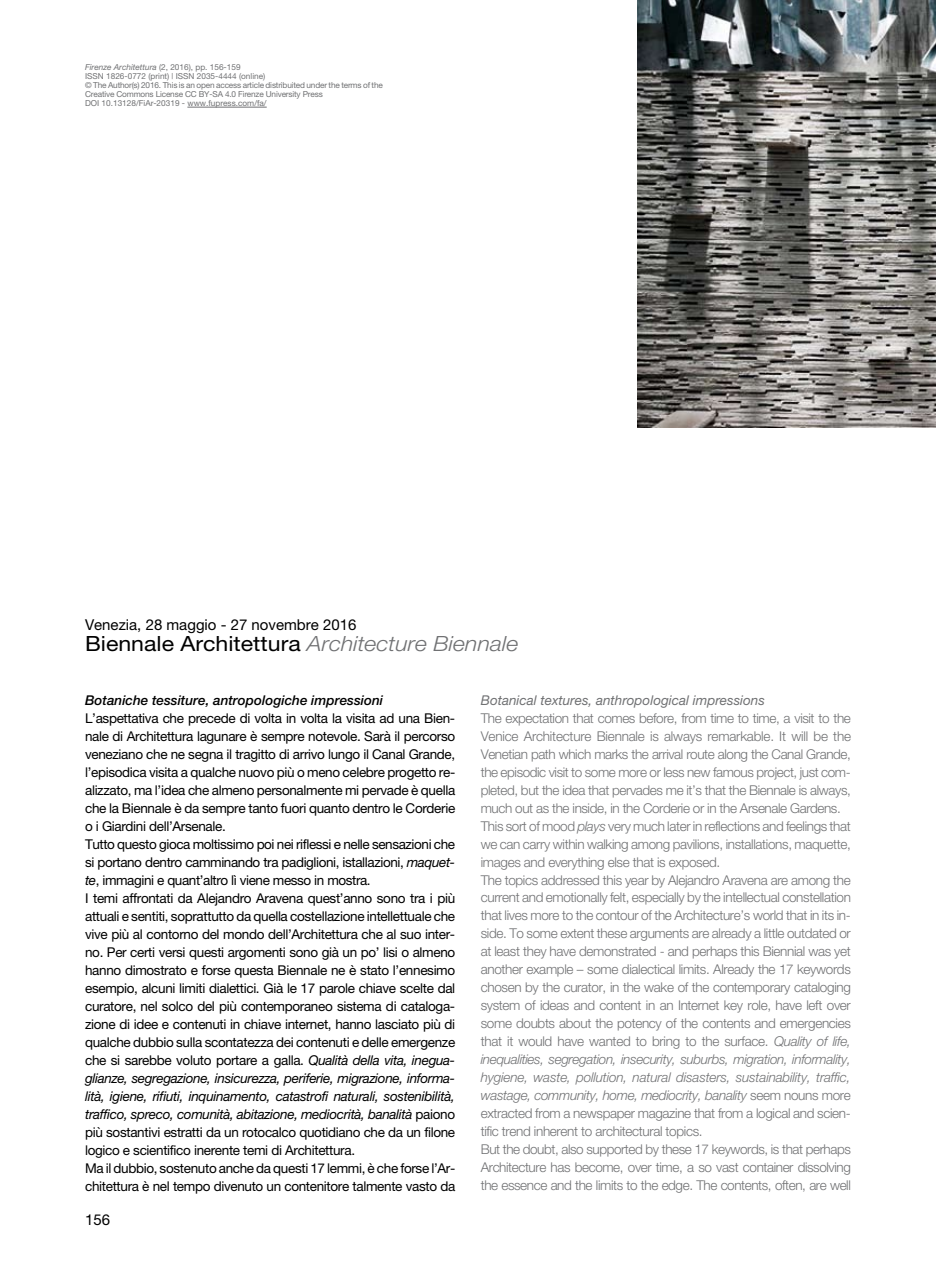
<style>
.page{position:relative;width:936px;height:1263px;background:#fff}
.page>*{position:absolute;margin:0;border:0;box-sizing:border-box;transform-origin:0 0}
.t1{font:21px "Helvetica Neue";color:#000;scale:1.1 1}
.t2{font:15px "Helvetica Neue";color:#000}
.t3{font:300 13.5px/18px "Helvetica Neue";letter-spacing:-.025em;color:#707173}
.t4{font:13.5px/18px "Helvetica Neue";letter-spacing:-.025em;color:#000}
.t5{font:italic 500 13.5px "Helvetica Neue";color:#000}
.t6{font:italic 13.5px "Helvetica Neue";color:#707173}
.t7{font:8.25px/9px "Helvetica Neue";letter-spacing:-.02em;color:#707173}
.s1{font-style:italic}
.s2{font-weight:300;font-style:italic;color:#707173}
</style>
<div class="page">
<img style="left:637px;top:0;width:298px;height:427px">
<hr style="left:187px;top:107px;width:80px;height:1px;background:#707173">
<p class="t7" style="left:85px;top:63px;width:299px"><span class="s1">Firenze Architettura</span> (2, 2016), pp. 156-159<br>ISSN 1826-0772 (print) | ISSN 2035-4444 (online)<br>© The Author(s) 2016. This is an open access article distribuited under the terms of the Creative Commons License CC BY-SA 4.0 Firenze University Press<br>DOI 10.13128/FiAr-20319 - www.fupress.com/fa/</p>
<p class="t2" style="left:85px;top:615px;width:273px">Venezia, 28 maggio - 27 novembre 2016</p>
<h1 class="t1" style="left:85px;top:631px;width:395px">Biennale Architettura <span class="s2">Architecture Biennale</span></h1>
<p class="t5" style="left:85px;top:692px;width:299px">Botaniche tessiture, antropologiche impressioni</p>
<p class="t4" style="left:85px;top:709px;width:371px">L’aspettativa che precede di volta in volta la visita ad una Bien&shy;nale di Architettura lagunare è sempre notevole. Sarà il percorso veneziano che ne segna il tragitto di arrivo lungo il Canal Grande, l’episodica visita a qualche nuovo più o meno celebre progetto re&shy;alizzato, ma l’idea che almeno personalmente mi pervade è quella che la Biennale è da sempre tanto fuori quanto dentro le Corderie o i Giardini dell’Arsenale.<br>Tutto questo gioca moltissimo poi nei riflessi e nelle sensazioni che si portano dentro camminando tra padiglioni, istallazioni, <span class="s1">maquet&shy;te</span>, immagini e quant’altro lì viene messo in mostra.<br>I temi affrontati da Alejandro Aravena quest’anno sono tra i più attuali e sentiti, soprattutto da quella costellazione intellettuale che vive più al contorno del mondo dell’Architettura che al suo inter&shy;no. Per certi versi questi argomenti sono già un po’ lisi o almeno hanno dimostrato e forse questa Biennale ne è stato l’ennesimo esempio, alcuni limiti dialettici. Già le 17 parole chiave scelte dal curatore, nel solco del più contemporaneo sistema di cataloga&shy;zione di idee e contenuti in chiave internet, hanno lasciato più di qualche dubbio sulla scontatezza dei contenuti e delle emergenze che si sarebbe voluto portare a galla. <span class="s1">Qualità della vita, inegua&shy;glianze, segregazione, insicurezza, periferie, migrazione, informa&shy;lità, igiene, rifiuti, inquinamento, catastrofi naturali, sostenibilità, traffico, spreco, comunità, abitazione, mediocrità, banalità</span> paiono più sostantivi estratti da un rotocalco quotidiano che da un filone logico e scientifico inerente temi di Architettura.<br>Ma il dubbio, sostenuto anche da questi 17 lemmi, è che forse l’Ar&shy;chitettura è nel tempo divenuto un contenitore talmente vasto da</p>
<p class="t2" style="left:85px;top:1210px;width:27px">156</p>
<p class="t6" style="left:480px;top:692px;width:286px">Botanical textures, anthropological impressions</p>
<p class="t3" style="left:480px;top:708px;width:372px">The expectation that comes before, from time to time, a visit to the Venice Architecture Biennale is always remarkable. It will be the Venetian path which marks the arrival route along the Canal Grande, the episodic visit to some more or less new famous project, just com&shy;pleted, but the idea that pervades me it’s that the Biennale is always, much out as the inside, in the Corderie or in the Arsenale Gardens.<br>This sort of mood <span class="s1">plays</span> very much later in reflections and feelings that we can carry within walking among pavilions, installations, maquette, images and everything else that is exposed.<br>The topics addressed this year by Alejandro Aravena are among the current and emotionally felt, especially by the intellectual constellation that lives more to the contour of the Architecture’s world that in its in&shy;side. To some extent these arguments are already a little outdated or at least they have demonstrated - and perhaps this Biennial was yet another example – some dialectical limits. Already the 17 keywords chosen by the curator, in the wake of the contemporary cataloging system of ideas and content in an Internet key role, have left over some doubts about the potency of the contents and emergencies that it would have wanted to bring to the surface. <span class="s1">Quality of life, inequalities, segregation, insecurity, suburbs, migration, informality, hygiene, waste, pollution, natural disasters, sustainability, traffic, wastage, community, home, mediocrity, banality</span> seem nouns more extracted from a newspaper magazine that from a logical and scien&shy;tific trend inherent to architectural topics.<br>But the doubt, also supported by these 17 keywords, is that perhaps Architecture has become, over time, a so vast container dissolving the essence and the limits to the edge. The contents, often, are well</p>
</div>
